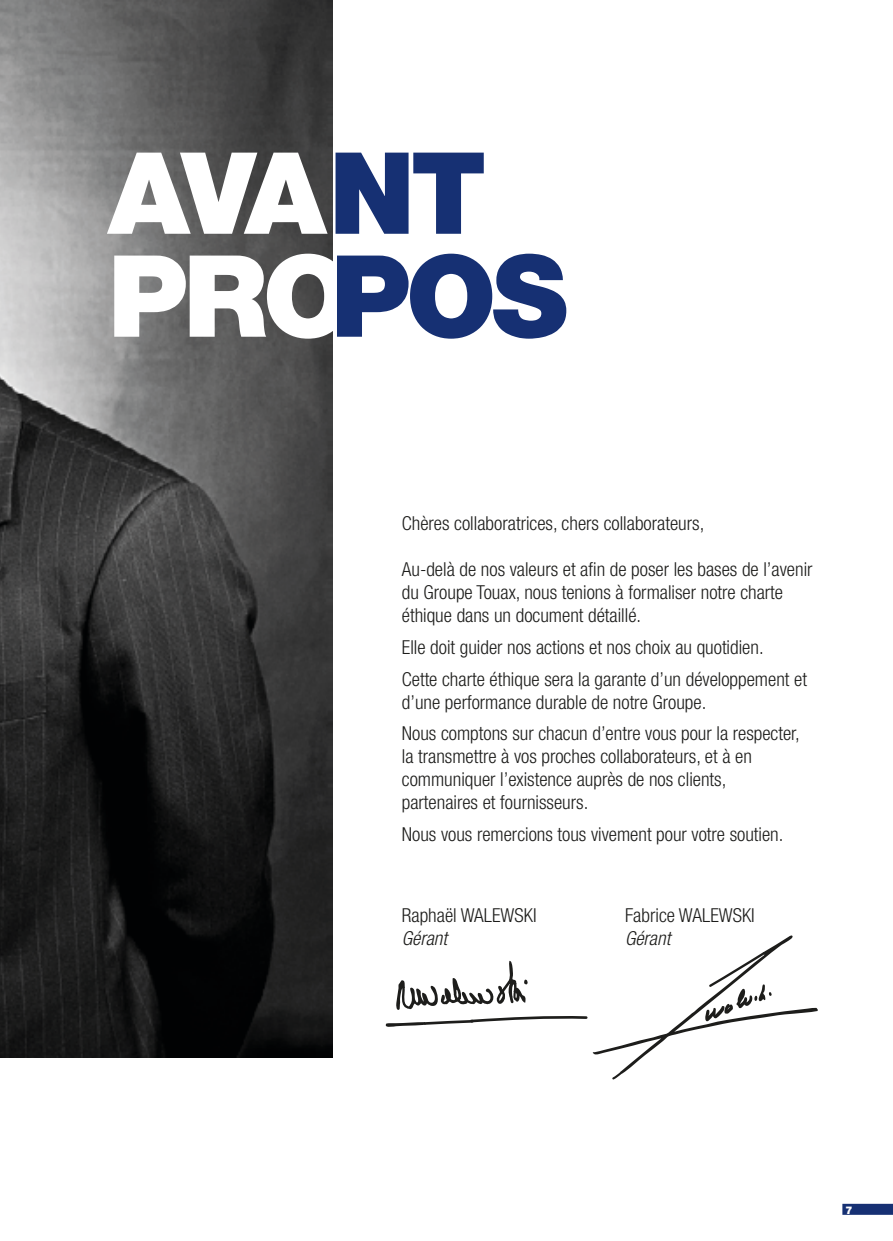
<style>
.page{position:relative;width:893px;height:1241px;background:#fff}
.page>*{position:absolute;margin:0;border:0;box-sizing:border-box;transform-origin:0 0}
.t1{font:900 113.58px "Helvetica Neue LT Com";letter-spacing:-.04em;color:#fff}
.t2{font:300 condensed 19.25px/23.1px "Helvetica Neue LT Com";color:#1d1d1b}
.t3{font:italic 300 condensed 19.25px "Helvetica Neue LT Com";color:#1d1d1b}
.t4{font:900 10.5px "Helvetica Neue LT Com";color:#fff}
.s1{color:#163073}
</style>
<div class="page">
<svg style="left:842px;top:1203px;width:51px;height:11px"></svg>
<img style="left:0;top:0;width:332px;height:1057px">
<svg style="left:385px;top:935px;width:433px;height:145px"></svg>
<p class="t1" style="left:108px;top:125px;width:380px">AVA<span class="s1">NT</span></p>
<p class="t1" style="left:108px;top:228px;width:461px">PRO<span class="s1">POS</span></p>
<p class="t2" style="left:402px;top:511px;width:304px">Chères collaboratrices, chers collaborateurs,</p>
<p class="t2" style="left:402px;top:557px;width:412px">Au-delà de nos valeurs et afin de poser les bases de l’avenir du Groupe Touax, nous tenions à formaliser notre charte éthique dans un document détaillé.</p>
<p class="t2" style="left:402px;top:635px;width:363px">Elle doit guider nos actions et nos choix au quotidien.</p>
<p class="t2" style="left:402px;top:667px;width:407px">Cette charte éthique sera la garante d’un développement et d’une performance durable de notre Groupe.</p>
<p class="t2" style="left:402px;top:721px;width:399px">Nous comptons sur chacun d’entre vous pour la respecter,</p>
<p class="t2" style="left:402px;top:744px;width:352px">la transmettre à vos proches collaborateurs, et à en</p>
<p class="t2" style="left:402px;top:767px;width:326px">communiquer l’existence auprès de nos clients,</p>
<p class="t2" style="left:402px;top:791px;width:188px">partenaires et fournisseurs.</p>
<p class="t2" style="left:402px;top:822px;width:383px">Nous vous remercions tous vivement pour votre soutien.</p>
<p class="t2" style="left:402px;top:903px;width:136px">Raphaël WALEWSKI</p>
<p class="t3" style="left:402px;top:926px;width:47px">Gérant</p>
<p class="t2" style="left:625px;top:903px;width:131px">Fabrice WALEWSKI</p>
<p class="t3" style="left:625px;top:926px;width:47px">Gérant</p>
<p class="t4" style="left:845px;top:1203px;width:9px">7</p>
</div>
